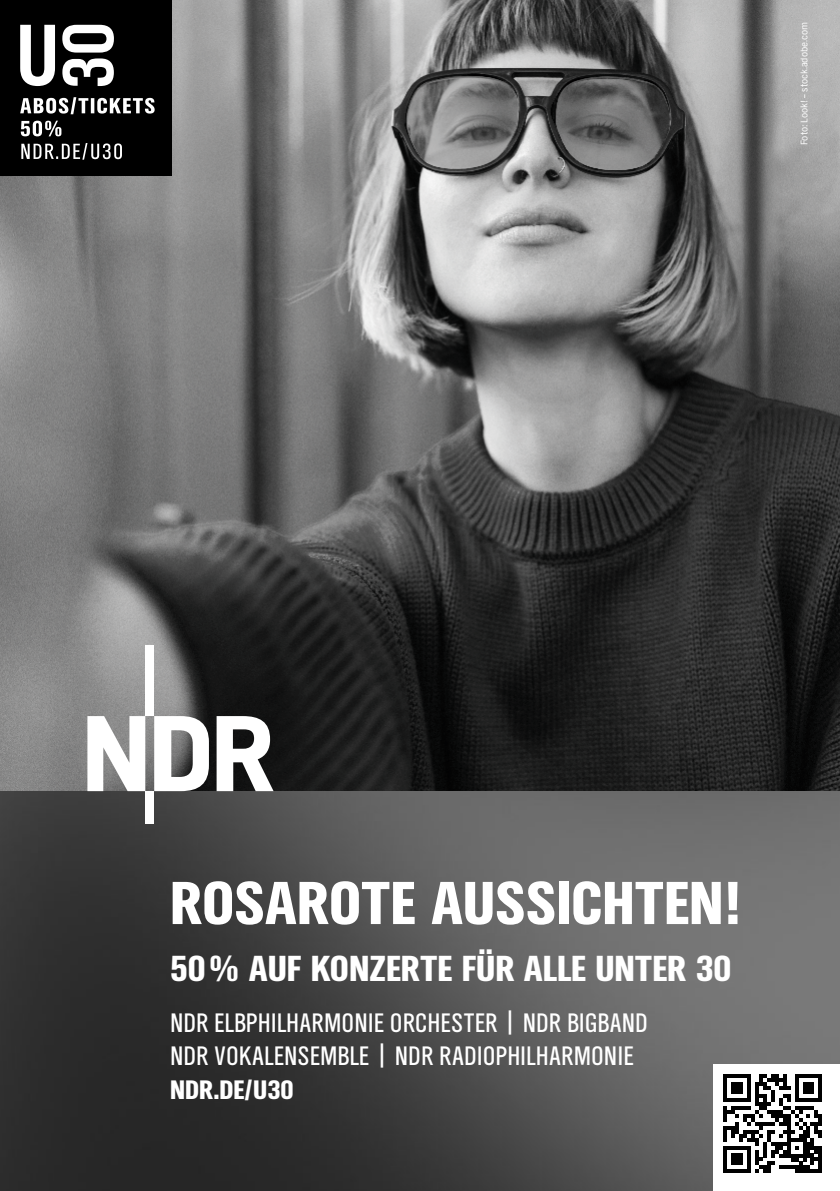
<style>
.page{position:relative;width:840px;height:1191px;background:#fff}
.page>*{position:absolute;margin:0;border:0;box-sizing:border-box;transform-origin:0 0}
.t1{font:900 63.2px "NDR Sans Cond";color:#fff}
.t2{font:900 37.6px "NDR Sans Cond";color:#fff}
.t3{font:27.6px/33.6px "NDR Sans Cond";color:#fff}
.t4{font:900 27.6px "NDR Sans Cond";color:#fff}
.t5{font:9.8px "NDR Sans";color:#fff}
</style>
<div class="page">
<img style="left:0;top:0;width:839px;height:791px">
<svg style="left:0;top:791px;width:839px;height:400px;background:#4e4e4e"></svg>
<div style="left:712px;top:1064px;width:127px;height:127px;background:#fff"></div>
<div style="left:0;top:0;width:171px;height:176px;background:#000"></div>
<svg style="left:216px;top:716px;width:57px;height:75px"></svg>
<div style="left:145px;top:645px;width:9px;height:71px;background:#fff"></div>
<svg style="left:154px;top:716px;width:55px;height:75px"></svg>
<svg style="left:87px;top:716px;width:58px;height:75px"></svg>
<div style="left:145px;top:791px;width:9px;height:32px;background:#fff"></div>
<svg style="left:20px;top:25px;width:35px;height:61px"></svg>
<svg style="left:62px;top:25px;width:52px;height:61px"></svg>
<svg style="left:21px;top:143px;width:101px;height:17px"></svg>
<svg style="left:21px;top:121px;width:40px;height:15px"></svg>
<svg style="left:20px;top:97px;width:134px;height:17px"></svg>
<svg style="left:723px;top:1074px;width:98px;height:99px"></svg>
<p class="t5" style="left:797px;top:145px;width:125px;rotate:-90deg">Foto: Look! – stock.adobe.com</p>
<h1 class="t1" style="left:170px;top:862px;width:571px">ROSAROTE AUSSICHTEN!</h1>
<h2 class="t2" style="left:170px;top:944px;width:562px">50% AUF KONZERTE FÜR ALLE UNTER 30</h2>
<p class="t3" style="left:170px;top:1005px;width:479px">NDR ELBPHILHARMONIE ORCHESTER | NDR BIGBAND<br>NDR VOKALENSEMBLE | NDR RADIOPHILHARMONIE</p>
<p class="t4" style="left:170px;top:1071px;width:125px">NDR.DE/U30</p>
</div>
